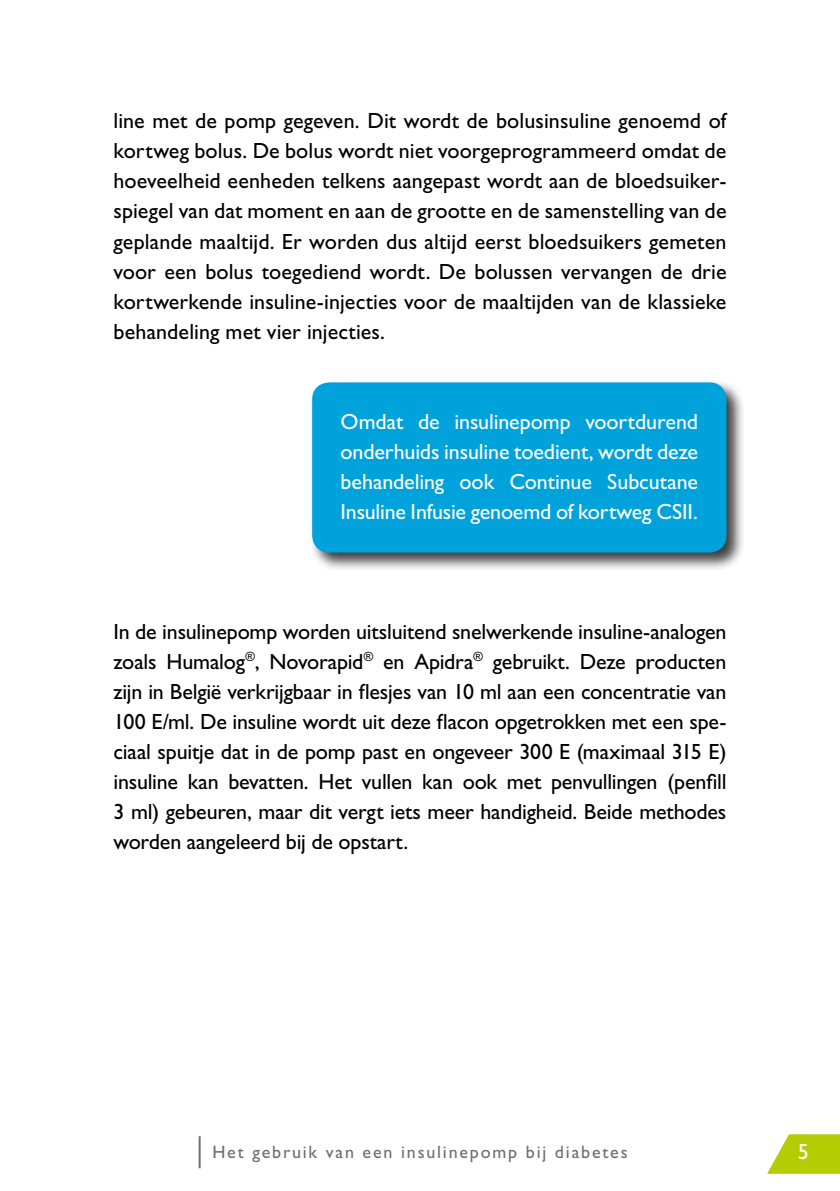
<style>
.page{position:relative;width:840px;height:1191px;background:#fff}
.page>*{position:absolute;margin:0;border:0;box-sizing:border-box;transform-origin:0 0}
.t1{font:22px/30px "Gill Sans Std";color:#000;text-align:justify}
.t2{font:22px/30px "Gill Sans Std";letter-spacing:-.005em;color:#fff;text-align:justify}
.t3{font:18px "Gill Sans Std";letter-spacing:.1em;color:#706f6f}
</style>
<div class="page">
<hr style="left:198px;top:1136px;width:2px;height:32px;background:#706f6f">
<svg style="left:767px;top:1134px;width:72px;height:39px"></svg>
<div style="left:309px;top:379px;width:435px;height:193px;background:#000;opacity:.75"></div>
<div style="left:312px;top:382px;width:414px;height:170px;background:#00a2dc;border-radius:17px"></div>
<p class="t1" style="left:113px;top:106px;width:615px">line met de pomp gegeven. Dit wordt de bolusinsuline genoemd of kortweg bolus. De bolus wordt niet voorgeprogrammeerd omdat de hoeveelheid eenheden telkens aangepast wordt aan de bloedsuiker&shy;spiegel van dat moment en aan de grootte en de samenstelling van de geplande maaltijd. Er worden dus altijd eerst bloedsuikers gemeten voor een bolus toegediend wordt. De bolussen vervangen de drie kortwerkende insuline-injecties voor de maaltijden van de klassieke behandeling met vier injecties.</p>
<p class="t2" style="left:340px;top:406px;width:359px">Omdat de insulinepomp voortdurend onderhuids insuline toedient, wordt deze behandeling ook Continue Subcutane Insuline Infusie genoemd of kortweg CSII.</p>
<p class="t1" style="left:113px;top:616px;width:614px">In de insulinepomp worden uitsluitend snelwerkende insuline-analogen zoals Humalog<sup>®</sup>, Novorapid<sup>®</sup> en Apidra<sup>®</sup> gebruikt. Deze producten zijn in België verkrijgbaar in flesjes van 10 ml aan een concentratie van 100 E/ml. De insuline wordt uit deze flacon opgetrokken met een spe&shy;ciaal spuitje dat in de pomp past en ongeveer 300 E (maximaal 315 E) insuline kan bevatten. Het vullen kan ook met penvullingen (penfill 3 ml) gebeuren, maar dit vergt iets meer handigheid. Beide methodes worden aangeleerd bij de opstart.</p>
<p class="t3" style="left:212px;top:1141px;width:416px">Het gebruik van een insulinepomp bij diabetes</p>
<p class="t2" style="left:797px;top:1136px;width:12px">5</p>
</div>
